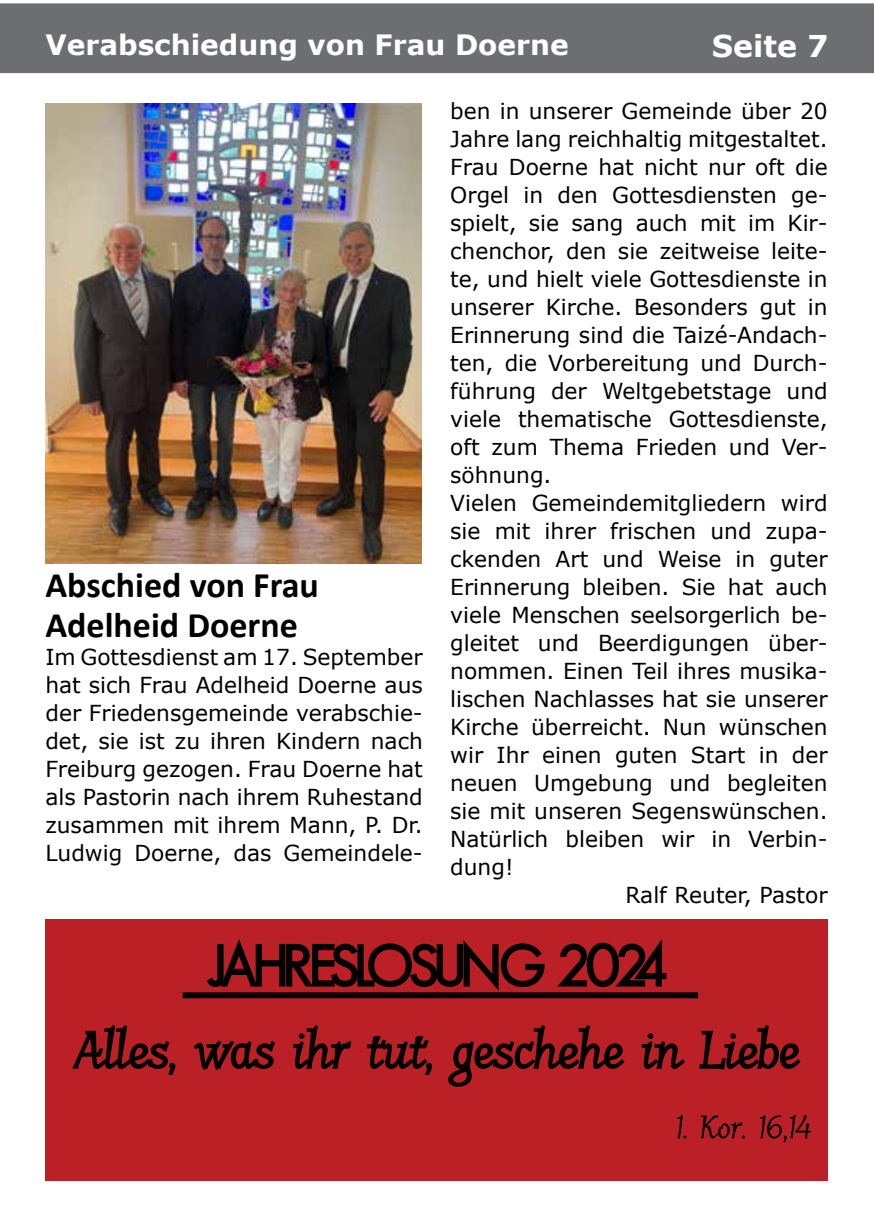
<style>
.page{position:relative;width:874px;height:1225px;background:#fff}
.page>*{position:absolute;margin:0;border:0;box-sizing:border-box;transform-origin:0 0}
.t1{font:40px "Garineldo";color:#000}
.t2{font:700 36px/40px "Calibri";color:#000}
.t3{font:700 30px "Verdana";color:#fff}
.t4{font:700 28px "Verdana";color:#fff}
.t5{font:22px/28px "Verdana";color:#000;text-align:justify}
</style>
<div class="page">
<div style="left:0;top:3px;width:873px;height:71px;background:#6d6e71"></div>
<img style="left:45px;top:104px;width:376px;height:459px">
<div style="left:45px;top:918px;width:782px;height:262px;background:#ba2025"></div>
<svg style="left:206px;top:939px;width:339px;height:52px"></svg>
<svg style="left:557px;top:939px;width:110px;height:49px"></svg>
<svg style="left:69px;top:918px;width:108px;height:157px"></svg>
<svg style="left:193px;top:1040px;width:82px;height:31px"></svg>
<svg style="left:293px;top:1025px;width:59px;height:44px"></svg>
<svg style="left:366px;top:1035px;width:67px;height:40px"></svg>
<svg style="left:448px;top:1025px;width:177px;height:62px"></svg>
<svg style="left:641px;top:1033px;width:44px;height:36px"></svg>
<svg style="left:677px;top:1114px;width:8px;height:24px"></svg>
<svg style="left:699px;top:1025px;width:111px;height:117px"></svg>
<div style="left:183px;top:992px;width:514px;height:6px;background:#000"></div>
<p class="t4" style="left:45px;top:25px;width:524px">Verabschiedung von Frau Doerne</p>
<h3 class="t3" style="left:711px;top:25px;width:118px">Seite 7</h3>
<h2 class="t2" style="left:45px;top:564px;width:275px">Abschied von Frau<br>Adelheid Doerne</h2>
<p class="t5" style="left:45px;top:643px;width:379px">Im Gottesdienst am 17. September hat sich Frau Adelheid Doerne aus der Friedensgemeinde verabschie&shy;det, sie ist zu ihren Kindern nach Freiburg gezogen. Frau Doerne hat als Pastorin nach ihrem Ruhestand zusammen mit ihrem Mann, P. Dr.<br>Ludwig Doerne, das Gemeindele-</p>
<p class="t5" style="left:450px;top:97px;width:379px">ben in unserer Gemeinde über 20</p>
<p class="t5" style="left:450px;top:125px;width:379px">Jahre lang reichhaltig mitgestaltet.</p>
<p class="t5" style="left:450px;top:153px;width:379px">Frau Doerne hat nicht nur oft die</p>
<p class="t5" style="left:450px;top:181px;width:379px">Orgel in den Gottesdiensten ge-</p>
<p class="t5" style="left:450px;top:209px;width:379px">spielt, sie sang auch mit im Kir-</p>
<p class="t5" style="left:450px;top:237px;width:379px">chenchor, den sie zeitweise leite-</p>
<p class="t5" style="left:450px;top:265px;width:379px">te, und hielt viele Gottesdienste in</p>
<p class="t5" style="left:450px;top:293px;width:379px">unserer Kirche. Besonders gut in</p>
<p class="t5" style="left:450px;top:321px;width:379px">Erinnerung sind die Taizé-Andach-</p>
<p class="t5" style="left:450px;top:349px;width:379px">ten, die Vorbereitung und Durch-</p>
<p class="t5" style="left:450px;top:377px;width:379px">führung der Weltgebetstage und</p>
<p class="t5" style="left:450px;top:405px;width:379px">viele thematische Gottesdienste,</p>
<p class="t5" style="left:450px;top:433px;width:379px">oft zum Thema Frieden und Ver-</p>
<p class="t5" style="left:450px;top:461px;width:103px">söhnung.</p>
<p class="t5" style="left:450px;top:489px;width:379px">Vielen Gemeindemitgliedern wird</p>
<p class="t5" style="left:450px;top:517px;width:379px">sie mit ihrer frischen und zupa-</p>
<p class="t5" style="left:450px;top:545px;width:379px">ckenden Art und Weise in guter</p>
<p class="t5" style="left:450px;top:573px;width:379px">Erinnerung bleiben. Sie hat auch</p>
<p class="t5" style="left:450px;top:601px;width:379px">viele Menschen seelsorgerlich be-</p>
<p class="t5" style="left:450px;top:629px;width:379px">gleitet und Beerdigungen über-</p>
<p class="t5" style="left:450px;top:657px;width:379px">nommen. Einen Teil ihres musika-</p>
<p class="t5" style="left:450px;top:685px;width:379px">lischen Nachlasses hat sie unserer</p>
<p class="t5" style="left:450px;top:713px;width:379px">Kirche überreicht. N un wünschen</p>
<p class="t5" style="left:450px;top:741px;width:379px">wir Ihr einen guten Start in der</p>
<p class="t5" style="left:450px;top:769px;width:379px">neuen U mgebung und begleiten</p>
<p class="t5" style="left:450px;top:797px;width:379px">sie mit unseren Segenswünschen.</p>
<p class="t5" style="left:450px;top:825px;width:379px">Natürlich bleiben wir in Verbin-</p>
<p class="t5" style="left:450px;top:853px;width:65px">dung!</p>
<p class="t5" style="left:625px;top:881px;width:204px">Ralf Reuter, Pastor</p>
<h1 class="t1" style="left:674px;top:1108px;width:137px">1. Kor. 16,14</h1>
</div>
